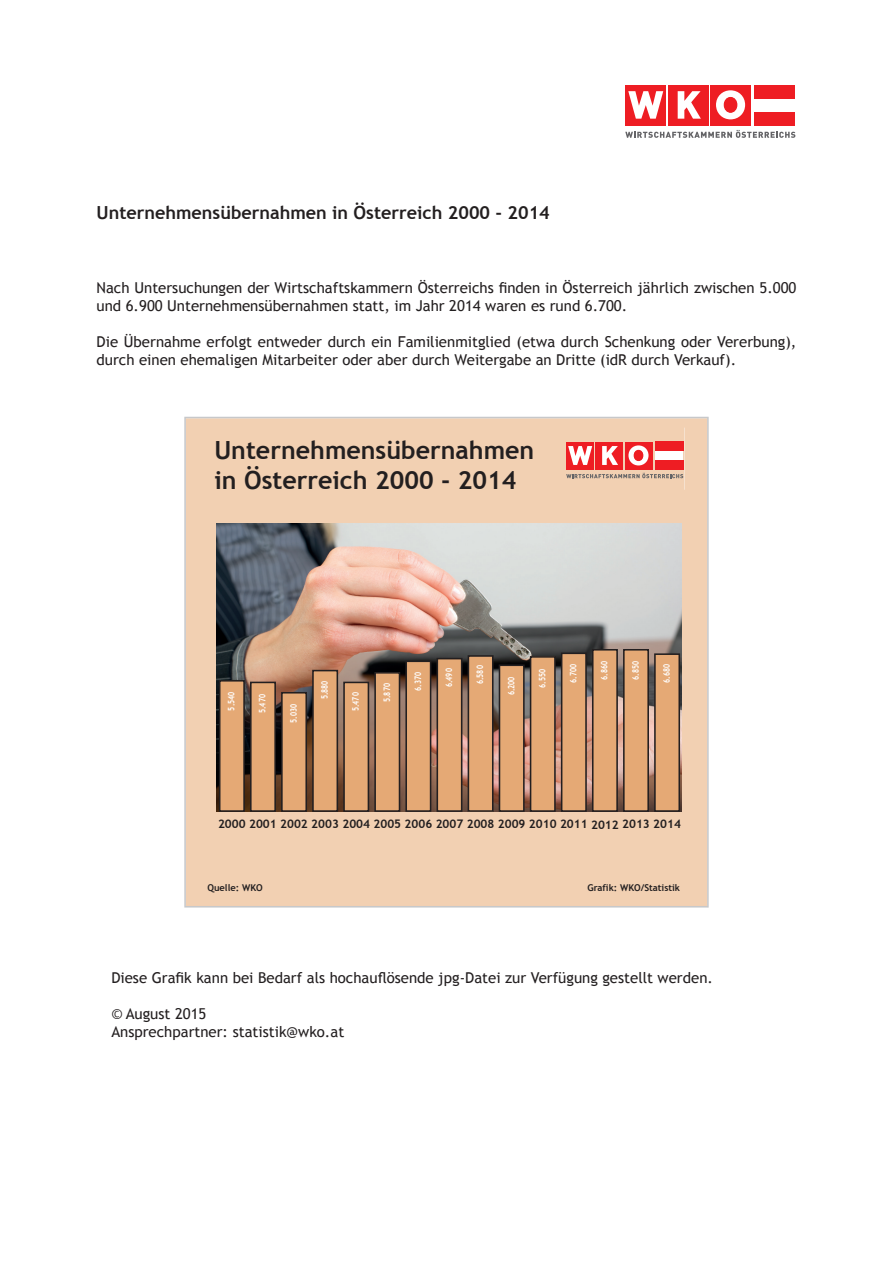
<style>
.page{position:relative;width:893px;height:1263px;background:#fff}
.page>*{position:absolute;margin:0;border:0;box-sizing:border-box;transform-origin:0 0}
.t1{font:700 25.05px/30px "Trebuchet MS";color:#231f20}
.t2{font:700 18px "Trebuchet MS";color:#231f20}
.t3{font:15px/18px "Trebuchet MS";color:#231f20}
.t4{font:700 11.85px "Trebuchet MS";color:#231f20}
.t5{font:700 9.45px "Trebuchet MS";color:#231f20}
.t6{font:700 9px "Trebuchet MS";color:#fff;scale:.77 1}
</style>
<div class="page">
<div style="left:710px;top:85px;width:41px;height:40px;background:#ee1d23"></div>
<div style="left:668px;top:85px;width:40px;height:40px;background:#ee1d23"></div>
<svg style="left:625px;top:130px;width:170px;height:8px"></svg>
<svg style="left:678px;top:91px;width:23px;height:28px"></svg>
<div style="left:626px;top:85px;width:40px;height:40px;background:#ee1d23"></div>
<svg style="left:628px;top:91px;width:35px;height:28px"></svg>
<div style="left:755px;top:85px;width:40px;height:14px;background:#ee1d23"></div>
<div style="left:755px;top:112px;width:40px;height:13px;background:#ee1d23"></div>
<svg style="left:716px;top:90px;width:29px;height:29px"></svg>
<div style="left:724px;top:97px;width:13px;height:15px;background:#ee1d23;border-radius:50%"></div>
<div style="left:724px;top:97px;width:13px;height:16px;border:1px solid #ee1d23;border-radius:50%"></div>
<div style="left:184px;top:417px;width:525px;height:490px;background:#f2d0b2"></div>
<img style="left:217px;top:524px;width:465px;height:288px">
<div style="left:551px;top:428px;width:133px;height:62px;background:#f2d0b2"></div>
<div style="left:655px;top:451px;width:28px;height:9px;background:#fff"></div>
<div style="left:625px;top:442px;width:27px;height:28px;background:#ee1d23"></div>
<div style="left:596px;top:442px;width:27px;height:28px;background:#ee1d23"></div>
<svg style="left:566px;top:473px;width:117px;height:5px"></svg>
<svg style="left:602px;top:446px;width:16px;height:19px"></svg>
<div style="left:566px;top:442px;width:28px;height:28px;background:#ee1d23"></div>
<svg style="left:568px;top:446px;width:24px;height:19px"></svg>
<div style="left:655px;top:442px;width:28px;height:9px;background:#ee1d23"></div>
<div style="left:655px;top:460px;width:28px;height:10px;background:#ee1d23"></div>
<svg style="left:628px;top:445px;width:20px;height:20px"></svg>
<div style="left:634px;top:450px;width:9px;height:11px;background:#ee1d23;border-radius:50%"></div>
<div style="left:634px;top:450px;width:9px;height:11px;border:1px solid #ee1d23;border-radius:50%"></div>
<div style="left:437px;top:659px;width:25px;height:152px;background:#e5a975"></div>
<div style="left:436px;top:658px;width:26px;height:154px;border:2px solid #231f20"></div>
<div style="left:406px;top:661px;width:25px;height:150px;background:#e5a975"></div>
<div style="left:405px;top:660px;width:26px;height:152px;border:2px solid #231f20"></div>
<div style="left:375px;top:673px;width:24px;height:138px;background:#e5a975"></div>
<div style="left:374px;top:672px;width:26px;height:140px;border:2px solid #231f20"></div>
<div style="left:344px;top:682px;width:24px;height:129px;background:#e5a975"></div>
<div style="left:343px;top:682px;width:26px;height:130px;border:2px solid #231f20"></div>
<div style="left:313px;top:671px;width:24px;height:140px;background:#e5a975"></div>
<div style="left:312px;top:670px;width:26px;height:142px;border:2px solid #231f20"></div>
<div style="left:282px;top:693px;width:24px;height:118px;background:#e5a975"></div>
<div style="left:281px;top:692px;width:26px;height:120px;border:2px solid #231f20"></div>
<div style="left:251px;top:682px;width:24px;height:129px;background:#e5a975"></div>
<div style="left:250px;top:682px;width:26px;height:130px;border:2px solid #231f20"></div>
<div style="left:220px;top:681px;width:24px;height:130px;background:#e5a975"></div>
<div style="left:219px;top:680px;width:26px;height:132px;border:2px solid #231f20"></div>
<div style="left:468px;top:656px;width:25px;height:155px;background:#e5a975"></div>
<div style="left:468px;top:655px;width:26px;height:157px;border:2px solid #231f20"></div>
<div style="left:499px;top:665px;width:25px;height:146px;background:#e5a975"></div>
<div style="left:499px;top:664px;width:26px;height:148px;border:2px solid #231f20"></div>
<div style="left:531px;top:657px;width:24px;height:154px;background:#e5a975"></div>
<div style="left:530px;top:656px;width:26px;height:156px;border:2px solid #231f20"></div>
<div style="left:562px;top:653px;width:24px;height:158px;background:#e5a975"></div>
<div style="left:561px;top:652px;width:26px;height:160px;border:2px solid #231f20"></div>
<div style="left:593px;top:650px;width:24px;height:161px;background:#e5a975"></div>
<div style="left:592px;top:649px;width:26px;height:163px;border:2px solid #231f20"></div>
<div style="left:624px;top:650px;width:24px;height:161px;background:#e5a975"></div>
<div style="left:623px;top:649px;width:26px;height:163px;border:2px solid #231f20"></div>
<div style="left:655px;top:654px;width:24px;height:157px;background:#e5a975"></div>
<div style="left:654px;top:653px;width:26px;height:159px;border:2px solid #231f20"></div>
<p class="t2" style="left:97px;top:202px;width:455px">Unternehmensübernahmen in Österreich 2000 - 2014</p>
<p class="t3" style="left:97px;top:279px;width:701px">Nach Untersuchungen der Wirtschaftskammern Österreichs finden in Österreich jährlich zwischen 5.000 und 6.900 Unternehmensübernahmen statt, im Jahr 2014 waren es rund 6.700.</p>
<p class="t3" style="left:97px;top:333px;width:701px">Die Übernahme erfolgt entweder durch ein Familienmitglied (etwa durch Schenkung oder Vererbung), durch einen ehemaligen Mitarbeiter oder aber durch Weitergabe an Dritte (idR durch Verkauf).</p>
<h1 class="t1" style="left:214px;top:435px;width:321px">Unternehmensübernahmen in Österreich 2000 - 2014</h1>
<p class="t6" style="left:226px;top:710px;width:26px;rotate:-90deg">5.540</p>
<p class="t6" style="left:257px;top:713px;width:26px;rotate:-90deg">5.470</p>
<p class="t6" style="left:288px;top:722px;width:26px;rotate:-90deg">5.030</p>
<p class="t6" style="left:319px;top:699px;width:26px;rotate:-90deg">5.880</p>
<p class="t6" style="left:350px;top:711px;width:26px;rotate:-90deg">5.470</p>
<p class="t6" style="left:381px;top:702px;width:26px;rotate:-90deg">5.870</p>
<p class="t6" style="left:412px;top:691px;width:26px;rotate:-90deg">6.370</p>
<p class="t6" style="left:443px;top:687px;width:26px;rotate:-90deg">6.490</p>
<p class="t6" style="left:474px;top:684px;width:26px;rotate:-90deg">6.580</p>
<p class="t6" style="left:505px;top:695px;width:26px;rotate:-90deg">6.200</p>
<p class="t6" style="left:537px;top:688px;width:26px;rotate:-90deg">6.550</p>
<p class="t6" style="left:568px;top:683px;width:26px;rotate:-90deg">6.700</p>
<p class="t6" style="left:599px;top:680px;width:26px;rotate:-90deg">6.860</p>
<p class="t6" style="left:630px;top:680px;width:26px;rotate:-90deg">6.850</p>
<p class="t6" style="left:661px;top:683px;width:26px;rotate:-90deg">6.680</p>
<p class="t4" style="left:218px;top:817px;width:464px">2000 2001 2002 2003 2004 2005 2006 2007 2008 2009 2010 2011 2012 2013 2014</p>
<p class="t5" style="left:207px;top:882px;width:57px">Quelle: WKO</p>
<p class="t5" style="left:587px;top:882px;width:94px">Grafik: WKO/Statistik</p>
<p class="t3" style="left:111px;top:969px;width:603px">Diese Grafik kann bei Bedarf als hochauflösende jpg-Datei zur Verfügung gestellt werden.</p>
<p class="t3" style="left:111px;top:1005px;width:234px">© August 2015<br>Ansprechpartner: statistik@wko.at</p>
</div>
